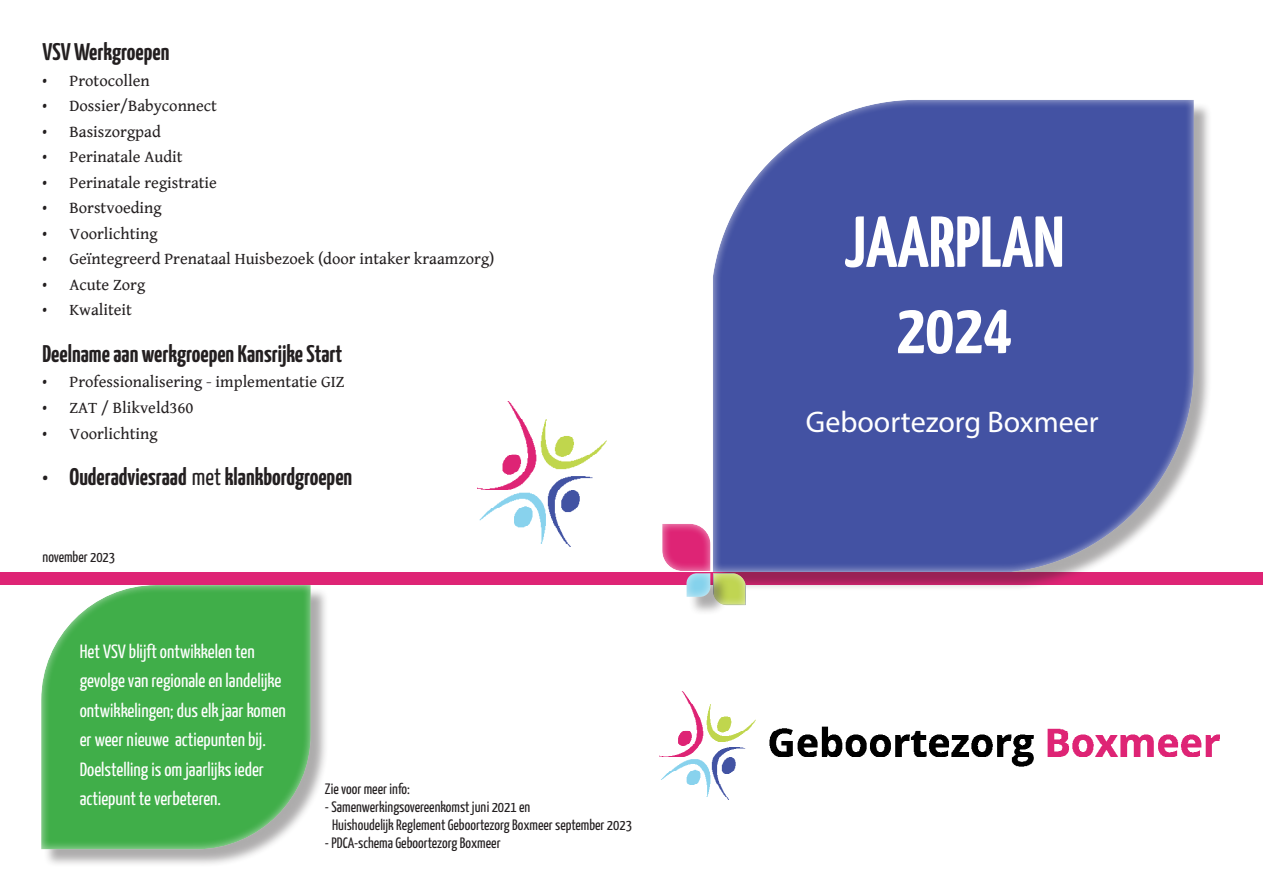
<style>
.page{position:relative;width:1263px;height:893px;background:#fff}
.page>*{position:absolute;margin:0;border:0;box-sizing:border-box;transform-origin:0 0}
.t1{font:700 72px "Yanone Kaffeesatz";color:#fff}
.t2{font:30px "Myriad Pro";color:#fff}
.t3{font:700 24px "Yanone Kaffeesatz";color:#231f20}
.t4{font:19.05px "Yanone Kaffeesatz";color:#fff}
.t5{font:16.5px "Gentium Book Basic";color:#231f20}
.t6{font:15px "Yanone Kaffeesatz";color:#231f20}
.s1{font-weight:400}
</style>
<div class="page">
<div style="left:0;top:572px;width:1263px;height:13px;background:#de2475"></div>
<div style="left:715px;top:102px;width:498px;height:489px;background:#231f20;opacity:.37"></div>
<div style="left:711px;top:99px;width:486px;height:477px;background:#fff;opacity:.75"></div>
<div style="left:43px;top:587px;width:287px;height:281px;background:#231f20;opacity:.37"></div>
<div style="left:41px;top:585px;width:271px;height:267px;background:#fff;opacity:.75"></div>
<hr style="left:0;top:892px;width:1263px;height:1px;background:#41519f">
<div style="left:661px;top:523px;width:51px;height:50px;background:#fff"></div>
<div style="left:713px;top:573px;width:34px;height:34px;background:#f4f6f1"></div>
<div style="left:689px;top:576px;width:40px;height:39px;background:#231f20;opacity:.37"></div>
<svg style="left:662px;top:524px;width:84px;height:81px"></svg>
<div style="left:685px;top:573px;width:27px;height:25px;background:#fff;opacity:.75"></div>
<img style="left:659px;top:691px;width:560px;height:108px">
<img style="left:478px;top:402px;width:129px;height:145px">
<p class="t3" style="left:43px;top:35px;width:128px">VSV Werkgroepen</p>
<p class="t5" style="left:43px;top:68px;width:109px">• Protocollen</p>
<p class="t5" style="left:43px;top:94px;width:176px">• Dossier/Babyconnect</p>
<p class="t5" style="left:43px;top:119px;width:120px">• Basiszorgpad</p>
<p class="t5" style="left:43px;top:145px;width:142px">• Perinatale Audit</p>
<p class="t5" style="left:43px;top:170px;width:176px">• Perinatale registratie</p>
<p class="t5" style="left:43px;top:196px;width:121px">• Borstvoeding</p>
<p class="t5" style="left:43px;top:221px;width:117px">• Voorlichting</p>
<p class="t5" style="left:43px;top:247px;width:454px">• Geïntegreerd Prenataal Huisbezoek (door intaker kraamzorg)</p>
<p class="t5" style="left:43px;top:272px;width:104px">• Acute Zorg</p>
<p class="t5" style="left:43px;top:298px;width:91px">• Kwaliteit</p>
<p class="t3" style="left:43px;top:337px;width:301px">Deelname aan werkgroepen Kansrijke Start</p>
<p class="t5" style="left:43px;top:370px;width:304px">• Professionalisering - implementatie GIZ</p>
<p class="t5" style="left:43px;top:395px;width:152px">• ZAT / Blikveld360</p>
<p class="t5" style="left:43px;top:421px;width:117px">• Voorlichting</p>
<p class="t3" style="left:43px;top:460px;width:311px">• Ouderadviesraad <span class="s1">met</span> klankbordgroepen</p>
<p class="t6" style="left:43px;top:546px;width:74px">november 2023</p>
<p class="t4" style="left:80px;top:638px;width:177px">Het VSV blijft ontwikkelen ten</p>
<p class="t4" style="left:80px;top:667px;width:203px">gevolge van regionale en landelijke</p>
<p class="t4" style="left:80px;top:697px;width:208px">ontwikkelingen; dus elk jaar komen</p>
<p class="t4" style="left:80px;top:726px;width:188px">er weer nieuwe actiepunten bij.</p>
<p class="t4" style="left:80px;top:755px;width:186px">Doelstelling is om jaarlijks ieder</p>
<p class="t4" style="left:80px;top:785px;width:143px">actiepunt te verbeteren.</p>
<p class="t6" style="left:325px;top:778px;width:87px">Zie voor meer info:</p>
<p class="t6" style="left:325px;top:796px;width:207px">- Samenwerkingsovereenkomst juni 2021 en</p>
<p class="t6" style="left:332px;top:814px;width:301px">Huishoudelijk Reglement Geboortezorg Boxmeer september 2023</p>
<p class="t6" style="left:325px;top:832px;width:177px">- PDCA-schema Geboortezorg Boxmeer</p>
<p class="t1" style="left:844px;top:191px;width:221px">JAARPLAN</p>
<p class="t1" style="left:896px;top:277px;width:117px">2024</p>
<p class="t2" style="left:806px;top:403px;width:294px">Geboortezorg Boxmeer</p>
</div>
